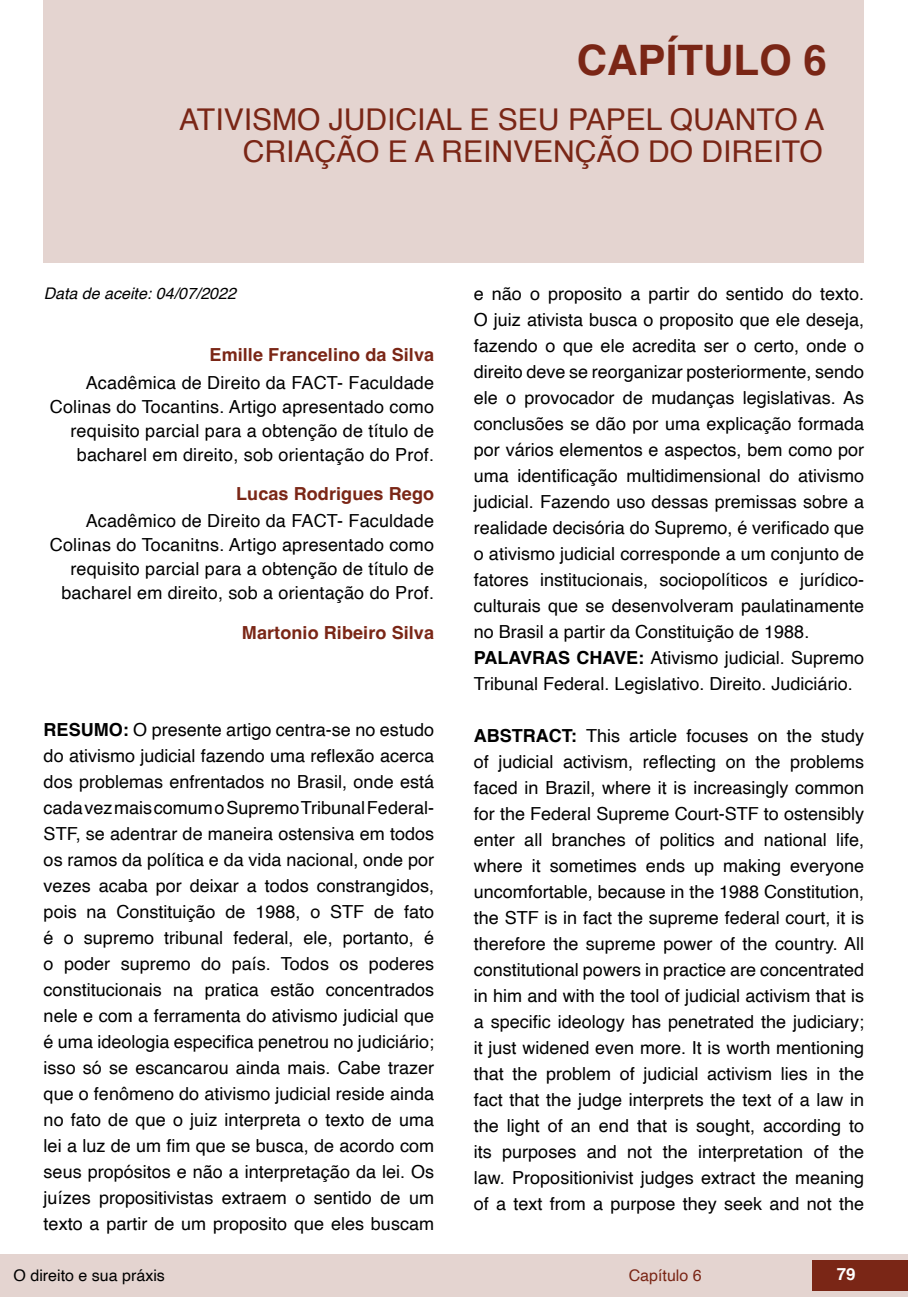
<style>
.page{position:relative;width:908px;height:1304px;background:#fff}
.page>*{position:absolute;margin:0;border:0;box-sizing:border-box;transform-origin:0 0}
.t1{font:700 42px "Helvetica";color:#7a2616}
.t2{font:30px/32px "Helvetica";color:#7a2616;text-align:right}
.t3{font:18px/26px "Helvetica";color:#000;text-align:right}
.t4{font:700 18px "Helvetica";letter-spacing:.005em;color:#7a2616}
.t5{font:700 16.8px "Helvetica";color:#fff}
.t6{font:italic 16px "Helvetica";color:#000}
.t7{font:16px "Helvetica";color:#000}
.t8{font:16px "Helvetica";color:#7a2616}
.s1{font-weight:700}
</style>
<div class="page">
<div style="left:0;top:1254px;width:906px;height:43px;background:#e4d4d0"></div>
<div style="left:812px;top:1261px;width:95px;height:30px;background:#7a2616"></div>
<div style="left:44px;top:0;width:819px;height:263px;background:#e4d4d0"></div>
<h1 class="t1" style="left:576px;top:35px;width:251px">CAPÍTULO 6</h1>
<h2 class="t2" style="left:179px;top:104px;width:646px">ATIVISMO JUDICIAL E SEU PAPEL QUANTO A<br>CRIAÇÃO E A REINVENÇÃO DO DIREITO</h2>
<p class="t6" style="left:44px;top:280px;width:194px">Data de aceite: 04/07/2022</p>
<p class="t4" style="left:209px;top:344px;width:226px">Emille Francelino da Silva</p>
<p class="t3" style="left:50px;top:371px;width:385px;line-height:24px">Acadêmica de Direito da FACT- Faculdade Colinas do Tocantins. Artigo apresentado como requisito parcial para a obtenção de título de bacharel em direito, sob orientação do Prof.</p>
<p class="t4" style="left:236px;top:483px;width:199px">Lucas Rodrigues Rego</p>
<p class="t3" style="left:50px;top:510px;width:385px;line-height:24px">Acadêmico de Direito da FACT- Faculdade Colinas do Tocanitns. Artigo apresentado como requisito parcial para a obtenção de título de bacharel em direito, sob a orientação do Prof.</p>
<p class="t4" style="left:242px;top:621px;width:193px">Martonio Ribeiro Silva</p>
<p class="t3" style="left:44px;top:717px;width:392px;text-align:justify"><span class="s1">RESUMO:</span> O presente artigo centra-se no estudo do ativismo judicial fazendo uma reflexão acerca dos problemas enfrentados no Brasil, onde está cada vez mais comum o Supremo Tribunal Federal-STF, se adentrar de maneira ostensiva em todos os ramos da política e da vida nacional, onde por vezes acaba por deixar a todos constrangidos, pois na Constituição de 1988, o STF de fato é o supremo tribunal federal, ele, portanto, é o poder supremo do país. Todos os poderes constitucionais na pratica estão concentrados nele e com a ferramenta do ativismo judicial que é uma ideologia especifica penetrou no judiciário; isso só se escancarou ainda mais. Cabe trazer que o fenômeno do ativismo judicial reside ainda no fato de que o juiz interpreta o texto de uma lei a luz de um fim que se busca, de acordo com seus propósitos e não a interpretação da lei. Os juízes propositivistas extraem o sentido de um texto a partir de um proposito que eles buscam</p>
<p class="t3" style="left:473px;top:281px;width:392px;text-align:left">e não o proposito a partir do sentido do texto.<br>O juiz ativista busca o proposito que ele deseja, fazendo o que ele acredita ser o certo, onde o direito deve se reorganizar posteriormente, sendo ele o provocador de mudanças legislativas. As conclusões se dão por uma explicação formada por vários elementos e aspectos, bem como por uma identificação multidimensional do ativismo judicial. Fazendo uso dessas premissas sobre a realidade decisória do Supremo, é verificado que o ativismo judicial corresponde a um conjunto de fatores institucionais, sociopolíticos e jurídico&shy;culturais que se desenvolveram paulatinamente no Brasil a partir da Constituição de 1988.<br><span class="s1">PALAVRAS CHAVE:</span> Ativismo judicial. Supremo Tribunal Federal. Legislativo. Direito. Judiciário.</p>
<p class="t3" style="left:473px;top:723px;width:392px;text-align:justify"><span class="s1">ABSTRACT:</span> This article focuses on the study of judicial activism, reflecting on the problems faced in Brazil, where it is increasingly common for the Federal Supreme Court-STF to ostensibly enter all branches of politics and national life, where it sometimes ends up making everyone uncomfortable, because in the 1988 Constitution, the STF is in fact the supreme federal court, it is therefore the supreme power of the country. All constitutional powers in practice are concentrated in him and with the tool of judicial activism that is a specific ideology has penetrated the judiciary; it just widened even more. It is worth mentioning that the problem of judicial activism lies in the fact that the judge interprets the text of a law in the light of an end that is sought, according to its purposes and not the interpretation of the law. Propositionivist judges extract the meaning of a text from a purpose they seek and not the</p>
<p class="t7" style="left:14px;top:1263px;width:153px">O direito e sua práxis</p>
<p class="t8" style="left:628px;top:1263px;width:74px">Capítulo 6</p>
<p class="t5" style="left:836px;top:1264px;width:20px">79</p>
</div>
